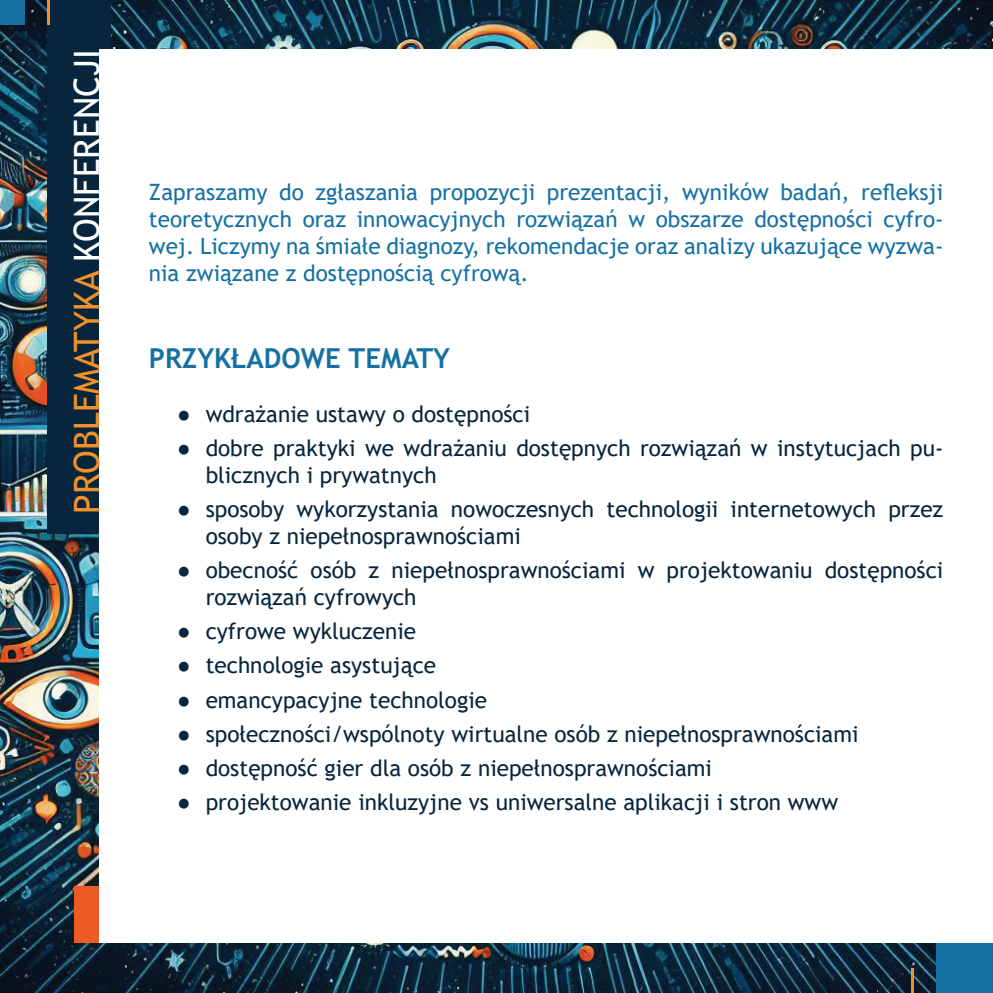
<style>
.page{position:relative;width:993px;height:993px;background:#fff}
.page>*{position:absolute;margin:0;border:0;box-sizing:border-box;transform-origin:0 0}
.t1{font:35px "Trebuchet MS";color:#f09129}
.t2{font:700 27.5px "Trebuchet MS";color:#1671a3}
.t3{font:22.5px/27px "Trebuchet MS";color:#07263d}
.t4{font:22.5px/27px "Trebuchet MS";color:#1671a3;text-align:justify}
.s1{color:#fff}
</style>
<div class="page">
<img style="left:0;top:0;width:992px;height:992px">
<div style="left:47px;top:0;width:64px;height:533px;background:#07263d"></div>
<div style="left:99px;top:50px;width:893px;height:893px;background:#fff"></div>
<div style="left:935px;top:943px;width:57px;height:49px;background:#1671a3"></div>
<div style="left:74px;top:886px;width:25px;height:57px;background:#ee5b22"></div>
<div style="left:0;top:0;width:25px;height:25px;background:#1671a3"></div>
<hr style="left:47px;top:0;width:3px;height:25px;background:#f09129">
<hr style="left:911px;top:967px;width:2px;height:25px;background:#f09129">
<h1 class="t1" style="left:65px;top:513px;width:459px;rotate:-90deg">problematyka <span class="s1">konferencji</span></h1>
<p class="t4" style="left:149px;top:178px;width:795px">Zapraszamy do zgłaszania propozycji prezentacji, wyników badań, refleksji teoretycznych oraz innowacyjnych rozwiązań w obszarze dostępności cyfro&shy;wej. Liczymy na śmiałe diagnozy, rekomendacje oraz analizy ukazujące wyzwa&shy;nia związane z dostępnością cyfrową.</p>
<p class="t2" style="left:149px;top:341px;width:302px">PRZYKŁADOWE TEMATY</p>
<p class="t3" style="left:177px;top:400px;width:354px">● wdrażanie ustawy o dostępności</p>
<p class="t3" style="left:206px;top:434px;width:739px;text-indent:-28px">● dobre praktyki we wdrażaniu dostępnych rozwiązań w instytucjach pu&shy;blicznych i prywatnych</p>
<p class="t3" style="left:206px;top:495px;width:739px;text-indent:-28px">● sposoby wykorzystania nowoczesnych technologii internetowych przez osoby z niepełnosprawnościami</p>
<p class="t3" style="left:206px;top:556px;width:738px;text-indent:-28px">● obecność osób z niepełnosprawnościami w projektowaniu dostępności rozwiązań cyfrowych</p>
<p class="t3" style="left:177px;top:617px;width:240px">● cyfrowe wykluczenie</p>
<p class="t3" style="left:177px;top:651px;width:260px">● technologie asystujące</p>
<p class="t3" style="left:177px;top:685px;width:311px">● emancypacyjne technologie</p>
<p class="t3" style="left:177px;top:719px;width:682px">● społeczności/wspólnoty wirtualne osób z niepełnosprawnościami</p>
<p class="t3" style="left:177px;top:754px;width:536px">● dostępność gier dla osób z niepełnosprawnościami</p>
<p class="t3" style="left:177px;top:788px;width:662px">● projektowanie inkluzyjne vs uniwersalne aplikacji i stron www</p>
</div>
